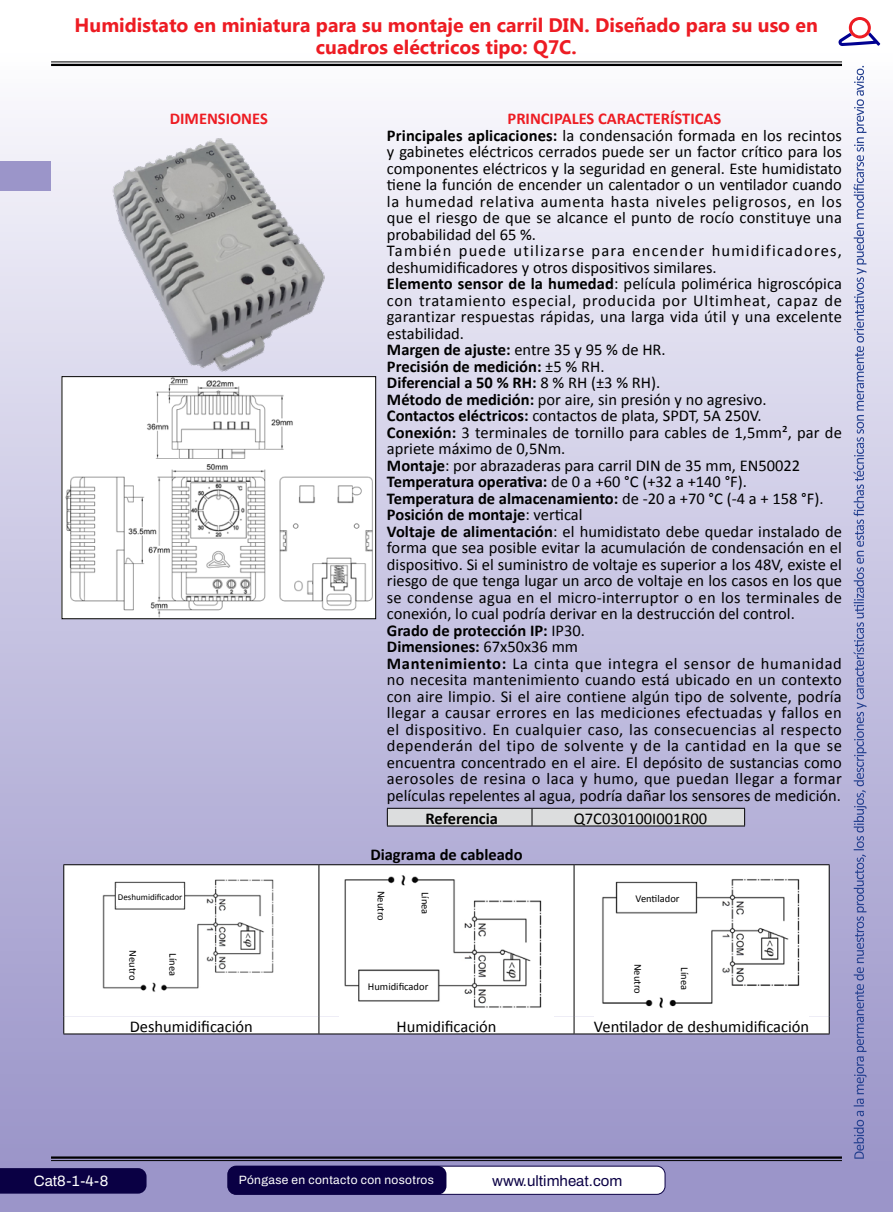
<style>
.page{position:relative;width:893px;height:1212px;background:#fff}
.page>*{position:absolute;margin:0;border:0;box-sizing:border-box;transform-origin:0 0}
.t1{font:700 19.5px/22.5px "Microsoft New Tai Lue";color:#ed1c23;text-align:center}
.t2{font:16.5px/16.5px "Calibri";letter-spacing:.005em;color:#000}
.t3{font:700 16.5px "Calibri";color:#000}
.t4{font:700 16.5px "Calibri";color:#ed1c23}
.t5{font:600 15px "Archivo";color:#0a0044}
.t6{font:600 15px "Archivo";color:#fff}
.t7{font:600 12px "Archivo";letter-spacing:.03em;color:#fff}
.t8{font:10.5px "Calibri";color:#000}
.t9{font:9px "Calibri";color:#000}
.s1{font-weight:700;color:#ed1c23}
.s2{font-weight:700}
</style>
<div class="page">
<div style="left:0;top:0;width:893px;height:1212px;background:linear-gradient(to bottom,#fefeff,#948ec5)"></div>
<hr style="left:51px;top:1156px;width:791px;height:3px;background:#000">
<hr style="left:51px;top:1160px;width:791px;height:1px;background:#000">
<hr style="left:51px;top:62px;width:791px;height:1px;background:#000">
<hr style="left:51px;top:64px;width:791px;height:2px;background:#000">
<svg style="left:837px;top:17px;width:43px;height:29px"></svg>
<div style="left:228px;top:1166px;width:437px;height:28px;background:#fff;border-radius:8px"></div>
<div style="left:228px;top:1166px;width:437px;height:28px;border:1px solid #0a0044;border-radius:8px"></div>
<div style="left:228px;top:1166px;width:218px;height:28px;background:#0a0044;border-radius:9px"></div>
<div style="left:0;top:1168px;width:147px;height:25px;background:#0a0044"></div>
<svg style="left:854px;top:66px;width:12px;height:1093px;background:#8e96c4"></svg>
<div style="left:0;top:161px;width:51px;height:29px;background:#9b95c9"></div>
<img style="left:113px;top:138px;width:212px;height:234px">
<img style="left:64px;top:378px;width:310px;height:239px">
<div style="left:62px;top:376px;width:314px;height:243px;border:1px solid #000"></div>
<svg style="left:387px;top:808px;width:358px;height:18px;background:#cacbcc"></svg>
<hr style="left:387px;top:826px;width:145px;height:1px;background:#000">
<hr style="left:532px;top:826px;width:213px;height:1px;background:#000">
<svg style="left:64px;top:865px;width:765px;height:151px"></svg>
<hr style="left:63px;top:864px;width:256px;height:1px;background:#000">
<hr style="left:63px;top:865px;width:1px;height:151px;background:#000">
<hr style="left:319px;top:864px;width:255px;height:1px;background:#000">
<hr style="left:319px;top:865px;width:1px;height:151px;background:#000">
<hr style="left:574px;top:864px;width:256px;height:1px;background:#000">
<hr style="left:574px;top:865px;width:1px;height:151px;background:#000">
<hr style="left:829px;top:865px;width:1px;height:151px;background:#000">
<svg style="left:63px;top:1016px;width:767px;height:17px"></svg>
<hr style="left:63px;top:1033px;width:256px;height:1px;background:#000">
<hr style="left:319px;top:1033px;width:255px;height:1px;background:#000">
<hr style="left:574px;top:1033px;width:256px;height:1px;background:#000">
<img style="left:98px;top:869px;width:186px;height:127px">
<img style="left:339px;top:869px;width:215px;height:147px">
<img style="left:594px;top:869px;width:215px;height:147px">
<div style="left:117px;top:888px;width:67px;height:18px;background:#fff"></div>
<div style="left:125px;top:946px;width:17px;height:38px;background:#fff"></div>
<div style="left:166px;top:945px;width:15px;height:39px;background:#fff"></div>
<div style="left:373px;top:885px;width:17px;height:41px;background:#fff"></div>
<div style="left:418px;top:885px;width:15px;height:35px;background:#fff"></div>
<div style="left:362px;top:978px;width:72px;height:16px;background:#fff"></div>
<div style="left:627px;top:889px;width:61px;height:18px;background:#fff"></div>
<div style="left:628px;top:958px;width:20px;height:41px;background:#fff"></div>
<div style="left:676px;top:958px;width:19px;height:41px;background:#fff"></div>
<p class="t1" style="left:75px;top:15px;width:745px">Humidistato en miniatura para su montaje en carril DIN. Diseñado para su uso en cuadros eléctricos tipo: Q7C.</p>
<p class="t4" style="left:170px;top:108px;width:100px">DIMENSIONES</p>
<p class="t2" style="left:387px;top:110px;width:457px;text-indent:121px"><span class="s1">PRINCIPALES CARACTERÍSTICAS<br></span><span class="s2">Principales aplicaciones:</span> la condensación formada en los recintos y gabinetes eléctricos cerrados puede ser un factor crítico para los componentes eléctricos y la seguridad en general. Este humidistato tiene la función de encender un calentador o un ventilador cuando la humedad relativa aumenta hasta niveles peligrosos, en los que el riesgo de que se alcance el punto de rocío constituye una probabilidad del 65 %.<br>También puede utilizarse para encender humidificadores, deshumidificadores y otros dispositivos similares.<br><span class="s2">Elemento sensor de la humedad</span>: película polimérica higroscópica con tratamiento especial, producida por Ultimheat, capaz de garantizar respuestas rápidas, una larga vida útil y una excelente estabilidad.<br><span class="s2">Margen de ajuste:</span> entre 35 y 95 % de HR.<br><span class="s2">Precisión de medición:</span> ±5 % RH.<br><span class="s2">Diferencial a 50 % RH:</span> 8 % RH (±3 % RH).<br><span class="s2">Método de medición:</span> por aire, sin presión y no agresivo.<br><span class="s2">Contactos eléctricos:</span> contactos de plata, SPDT, 5A 250V.<br><span class="s2">Conexión:</span> 3 terminales de tornillo para cables de 1,5mm², par de apriete máximo de 0,5Nm.<br><span class="s2">Montaje</span>: por abrazaderas para carril DIN de 35 mm, EN50022<br><span class="s2">Temperatura operativa:</span> de 0 a +60 °C (+32 a +140 °F).<br><span class="s2">Temperatura de almacenamiento:</span> de -20 a +70 °C (-4 a + 158 °F).<br><span class="s2">Posición de montaje</span>: vertical<br><span class="s2">Voltaje de alimentación</span>: el humidistato debe quedar instalado de forma que sea posible evitar la acumulación de condensación en el dispositivo. Si el suministro de voltaje es superior a los 48V, existe el riesgo de que tenga lugar un arco de voltaje en los casos en los que se condense agua en el micro-interruptor o en los terminales de conexión, lo cual podría derivar en la destrucción del control.<br><span class="s2">Grado de protección IP:</span> IP30.<br><span class="s2">Dimensiones:</span> 67x50x36 mm<br><span class="s2">Mantenimiento:</span> La cinta que integra el sensor de humanidad no necesita mantenimiento cuando está ubicado en un contexto con aire limpio. Si el aire contiene algún tipo de solvente, podría llegar a causar errores en las mediciones efectuadas y fallos en el dispositivo. En cualquier caso, las consecuencias al respecto dependerán del tipo de solvente y de la cantidad en la que se encuentra concentrado en el aire. El depósito de sustancias como aerosoles de resina o laca y humo, que puedan llegar a formar películas repelentes al agua, podría dañar los sensores de medición.</p>
<p class="t3" style="left:426px;top:808px;width:74px">Referencia</p>
<p class="t2" style="left:574px;top:810px;width:135px">Q7C030100I001R00</p>
<p class="t3" style="left:370px;top:844px;width:154px">Diagrama de cableado</p>
<p class="t9" style="left:118px;top:892px;width:66px">Deshumidificador</p>
<p class="t8" style="left:139px;top:950px;width:32px;rotate:90deg">Neutro</p>
<p class="t8" style="left:180px;top:953px;width:24px;rotate:90deg">Línea</p>
<p class="t8" style="left:388px;top:890px;width:32px;rotate:90deg">Neutro</p>
<p class="t8" style="left:432px;top:892px;width:24px;rotate:90deg">Línea</p>
<p class="t8" style="left:368px;top:980px;width:62px">Humidificador</p>
<p class="t8" style="left:636px;top:892px;width:46px">Ventilador</p>
<p class="t8" style="left:645px;top:964px;width:32px;rotate:90deg">Neutro</p>
<p class="t8" style="left:691px;top:967px;width:24px;rotate:90deg">Línea</p>
<p class="t2" style="left:130px;top:1018px;width:125px">Deshumidificación</p>
<p class="t2" style="left:396px;top:1018px;width:101px">Humidificación</p>
<p class="t2" style="left:594px;top:1018px;width:217px">Ventilador de deshumidificación</p>
<p class="t6" style="left:34px;top:1169px;width:76px">Cat8-1-4-8</p>
<p class="t7" style="left:239px;top:1171px;width:197px">Póngase en contacto con nosotros</p>
<p class="t5" style="left:492px;top:1169px;width:132px">www.ultimheat.com</p>
</div>
